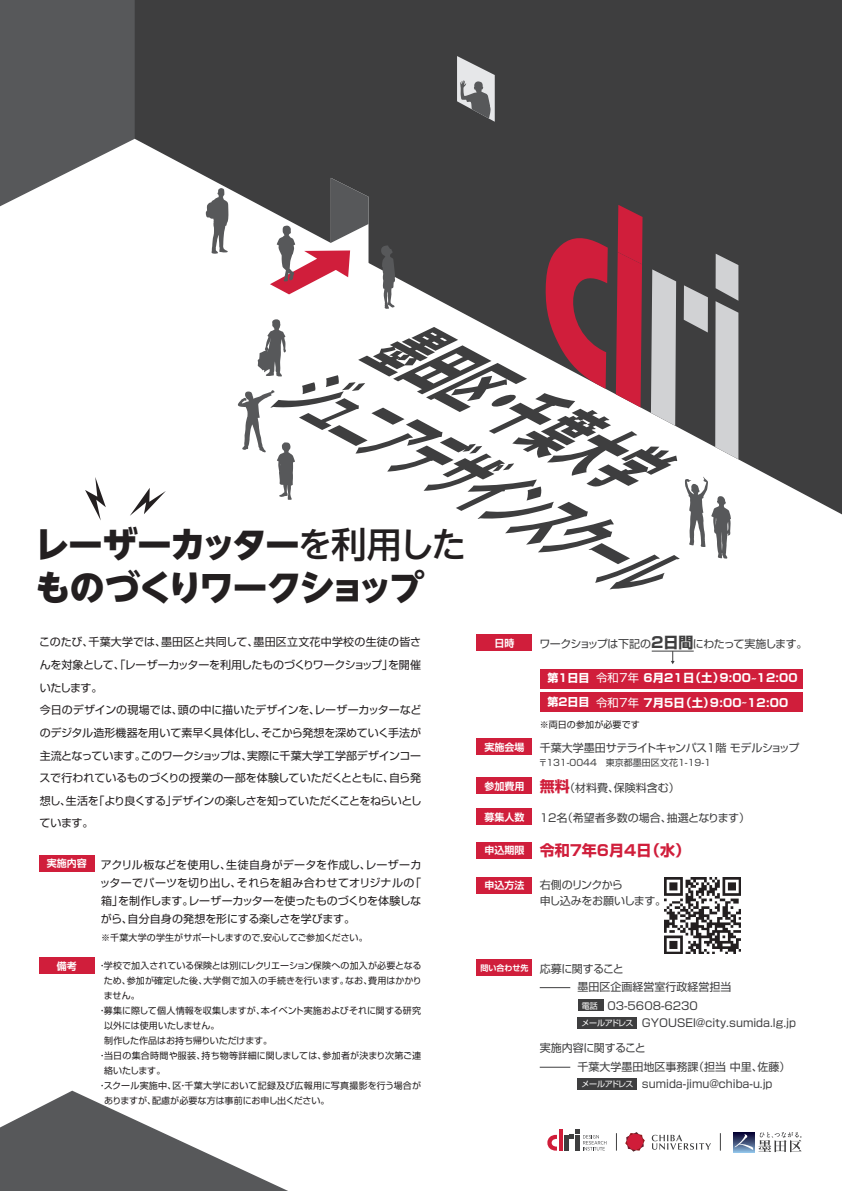
<style>
.page{position:relative;width:842px;height:1191px;background:#fff}
.page>*{position:absolute;margin:0;border:0;box-sizing:border-box;transform-origin:0 0}
.t1{font:800 35.5px/42.6px "UD Shin Go NT Pro";letter-spacing:-.06em;color:#231f20}
.t2{font:700 15px "Shin Go Pro";color:#d01e3b}
.t3{font:700 11.2px/24.6px "Shin Go Pro";letter-spacing:.02em;color:#fff}
.t4{font:11px/22.6px "Shin Go Pro";letter-spacing:-.015em;color:#231f20}
.t5{font:11px/18.6px "Shin Go Pro";color:#3e3e3f}
.t6{font:11px "Shin Go Pro";letter-spacing:-.05em;color:#3e3e3f}
.t7{font:11px "Shin Go Pro";letter-spacing:-.035em;color:#3e3e3f}
.t8{font:11px/15.9px "Shin Go Pro";letter-spacing:-.055em;color:#3e3e3f}
.t9{font:11px "Shin Go Pro";letter-spacing:-.04em;color:#3e3e3f}
.t10{font:700 10px "Shin Go Pro De";color:#fff}
.t11{font:9px "Shin Go Pro";letter-spacing:.005em;color:#231f20}
.t12{font:9px "Shin Go Pro";color:#3e3e3f}
.t13{font:9px "Shin Go Pro";letter-spacing:-.02em;color:#231f20}
.t14{font:700 8px "Shin Go Pro De";color:#fff}
.t15{font:8px "Shin Go Pro";color:#fff}
.s1{font-weight:500}
.s2{font-weight:700;font-size:15px}
.s3{font-size:11px}
.s4{font-weight:400}
.s5{font-weight:700;font-size:15px;color:#d01e3b}
.s6{font-family:"Shin Go Pro De";font-size:10px;color:#fff}
.s7{font-size:8px;color:#fff}
</style>
<div class="page">
<div style="left:39px;top:855px;width:56px;height:16px;background:#d01e3b"></div>
<svg style="left:616px;top:1133px;width:1px;height:17px"></svg>
<svg style="left:720px;top:1133px;width:1px;height:17px"></svg>
<hr style="left:559px;top:1129px;width:4px;height:21px;background:#d01d39">
<hr style="left:564px;top:1134px;width:4px;height:16px;background:#3e3e3f">
<svg style="left:547px;top:1134px;width:10px;height:16px"></svg>
<svg style="left:570px;top:1129px;width:36px;height:21px"></svg>
<svg style="left:625px;top:1132px;width:20px;height:19px"></svg>
<svg style="left:652px;top:1134px;width:59px;height:15px"></svg>
<svg style="left:733px;top:1132px;width:1px;height:20px"></svg>
<svg style="left:734px;top:1132px;width:67px;height:20px"></svg>
<svg style="left:0;top:0;width:135px;height:206px;fill:#57585a"></svg>
<svg style="left:135px;top:0;width:707px;height:514px;fill:#3e3e3f"></svg>
<svg style="left:85px;top:477px;width:21px;height:43px"></svg>
<svg style="left:130px;top:488px;width:36px;height:28px"></svg>
<svg style="left:206px;top:188px;width:22px;height:66px"></svg>
<svg style="left:238px;top:178px;width:500px;height:411px"></svg>
<div style="left:477px;top:635px;width:55px;height:16px;background:#d01e3b"></div>
<div style="left:477px;top:738px;width:55px;height:17px;background:#d01e3b"></div>
<div style="left:477px;top:808px;width:55px;height:17px;background:#d01e3b"></div>
<div style="left:477px;top:959px;width:55px;height:16px;background:#d01e3b"></div>
<div style="left:477px;top:777px;width:55px;height:17px;background:#d01e3b"></div>
<div style="left:477px;top:842px;width:55px;height:16px;background:#d01e3b"></div>
<div style="left:477px;top:877px;width:55px;height:16px;background:#d01e3b"></div>
<svg style="left:671px;top:652px;width:4px;height:12px"></svg>
<hr style="left:652px;top:651px;width:42px;height:1px;background:#3e3e3f">
<div style="left:540px;top:669px;width:262px;height:19px;background:#d01e3b"></div>
<div style="left:540px;top:692px;width:262px;height:19px;background:#d01e3b"></div>
<img style="left:665px;top:877px;width:76px;height:76px">
<div style="left:39px;top:957px;width:56px;height:16px;background:#d01e3b"></div>
<svg style="left:0;top:1090px;width:288px;height:101px"></svg>
<hr style="left:540px;top:987px;width:30px;height:1px;background:#3e3e3f">
<hr style="left:540px;top:1067px;width:30px;height:1px;background:#3e3e3f">
<div style="left:578px;top:999px;width:25px;height:12px;background:#3e3e3f"></div>
<div style="left:578px;top:1016px;width:59px;height:12px;background:#3e3e3f"></div>
<div style="left:578px;top:1078px;width:59px;height:11px;background:#3e3e3f"></div>
<svg style="left:457px;top:56px;width:38px;height:66px;background:#929394"></svg>
<h1 class="t1" style="left:34px;top:522px;width:434px">レーザーカッター<span class="s1">を利用した</span>ものづくりワークショップ</h1>
<p class="t4" style="left:39px;top:629px;width:384px">このたび、千葉大学では、墨田区と共同して、墨田区立文花中学校の生徒の皆さんを対象として、「レーザーカッターを利用したものづくりワークショップ」を開催いたします。<br>今日のデザインの現場では、頭の中に描いたデザインを、レーザーカッターなどのデジタル造形機器を用いて素早く具体化し、そこから発想を深めていく手法が主流となっています。このワークショップは、実際に千葉大学工学部デザインコースで行われているものづくりの授業の一部を体験していただくとともに、自ら発想し、生活を「より良くする」デザインの楽しさを知っていただくことをねらいとしています。</p>
<p class="t10" style="left:47px;top:855px;width:42px">実施内容</p>
<p class="t4" style="left:100px;top:854px;width:323px;line-height:18px;text-align:justify">アクリル板などを使用し、生徒自身がデータを作成し、レーザーカッターでパーツを切り出し、それらを組み合わせてオリジナルの「箱」を制作します。レーザーカッターを使ったものづくりを体験しながら、自分自身の発想を形にする楽しさを学びます。</p>
<p class="t11" style="left:101px;top:930px;width:268px">※千葉大学の学生がサポートしますので，安心してご参加ください。</p>
<p class="t10" style="left:57px;top:957px;width:22px">備考</p>
<p class="t11" style="left:98px;top:958px;width:325px">・学校で加入されている保険とは別にレクリエーション保険への加入が必要となる</p>
<p class="t11" style="left:104px;top:973px;width:319px">ため、参加が確定した後、大学側で加入の手続きを行います。なお、費用はかかり</p>
<p class="t11" style="left:104px;top:988px;width:38px">ません。</p>
<p class="t11" style="left:98px;top:1003px;width:325px">・募集に際して個人情報を収集しますが、本イベント実施およびそれに関する研究</p>
<p class="t11" style="left:104px;top:1018px;width:117px">以外には使用いたしません。</p>
<p class="t13" style="left:104px;top:1033px;width:169px">制作した作品はお持ち帰りいただけます。</p>
<p class="t11" style="left:98px;top:1048px;width:325px">・当日の集合時間や服装、持ち物等詳細に関しましては、参加者が決まり次第ご連</p>
<p class="t11" style="left:104px;top:1063px;width:63px">絡いたします。</p>
<p class="t11" style="left:98px;top:1078px;width:325px">・スクール実施中、区・千葉大学において記録及び広報用に写真撮影を行う場合が</p>
<p class="t11" style="left:104px;top:1093px;width:227px">ありますが、配慮が必要な方は事前にお申し出ください。</p>
<p class="t10" style="left:494px;top:635px;width:21px">日時</p>
<p class="t10" style="left:484px;top:738px;width:41px">実施会場</p>
<p class="t6" style="left:539px;top:635px;width:270px">ワークショップは下記の<span class="s2">２日間</span>にわたって実施します。</p>
<p class="t3" style="left:547px;top:664px;width:252px"><span class="s3">第1日目</span> <span class="s4">令和7年</span> 6月21日（土）9:00̃12:00<span class="s3">第2日目</span> <span class="s4">令和7年</span> 7月5日（土）9:00̃12:00</p>
<p class="t11" style="left:540px;top:717px;width:101px">※両日の参加が必要です</p>
<p class="t7" style="left:540px;top:738px;width:261px">千葉大学墨田サテライトキャンパス1階 モデルショップ</p>
<p class="t12" style="left:538px;top:755px;width:174px">〒131-0044　東京都墨田区文花1-19-1</p>
<p class="t5" style="left:484px;top:777px;width:197px"><sup>参加費用</sup> <span class="s5">無料</span>（材料費、保険料含む）</p>
<p class="t10" style="left:484px;top:809px;width:41px">募集人数</p>
<p class="t5" style="left:540px;top:807px;width:212px">12名（希望者多数の場合、抽選となります）</p>
<h2 class="t2" style="left:484px;top:838px;width:207px"><span class="s6">申込期限</span> 令和7年6月4日（水）</h2>
<p class="t8" style="left:540px;top:876px;width:128px">右側のリンクから<br>申し込みをお願いします。</p>
<p class="t10" style="left:484px;top:877px;width:41px">申込方法</p>
<p class="t14" style="left:480px;top:961px;width:49px">問い合わせ先</p>
<p class="t9" style="left:540px;top:959px;width:86px">応募に関すること</p>
<p class="t5" style="left:578px;top:976px;width:155px">墨田区企画経営室行政経営担当</p>
<p class="t5" style="left:607px;top:995px;width:92px">03-5608-6230</p>
<p class="t15" style="left:582px;top:999px;width:17px">電話</p>
<p class="t5" style="left:581px;top:1012px;width:216px"><span class="s7">メールアドレス</span> GYOUSEI@city.sumida.lg.jp</p>
<p class="t5" style="left:578px;top:1037px;width:214px;text-indent:-38px">実施内容に関すること<br>千葉大学墨田地区事務課（担当 中里、佐藤）</p>
<p class="t5" style="left:581px;top:1073px;width:192px"><span class="s7">メールアドレス</span> sumida-jimu@chiba-u.jp</p>
</div>
